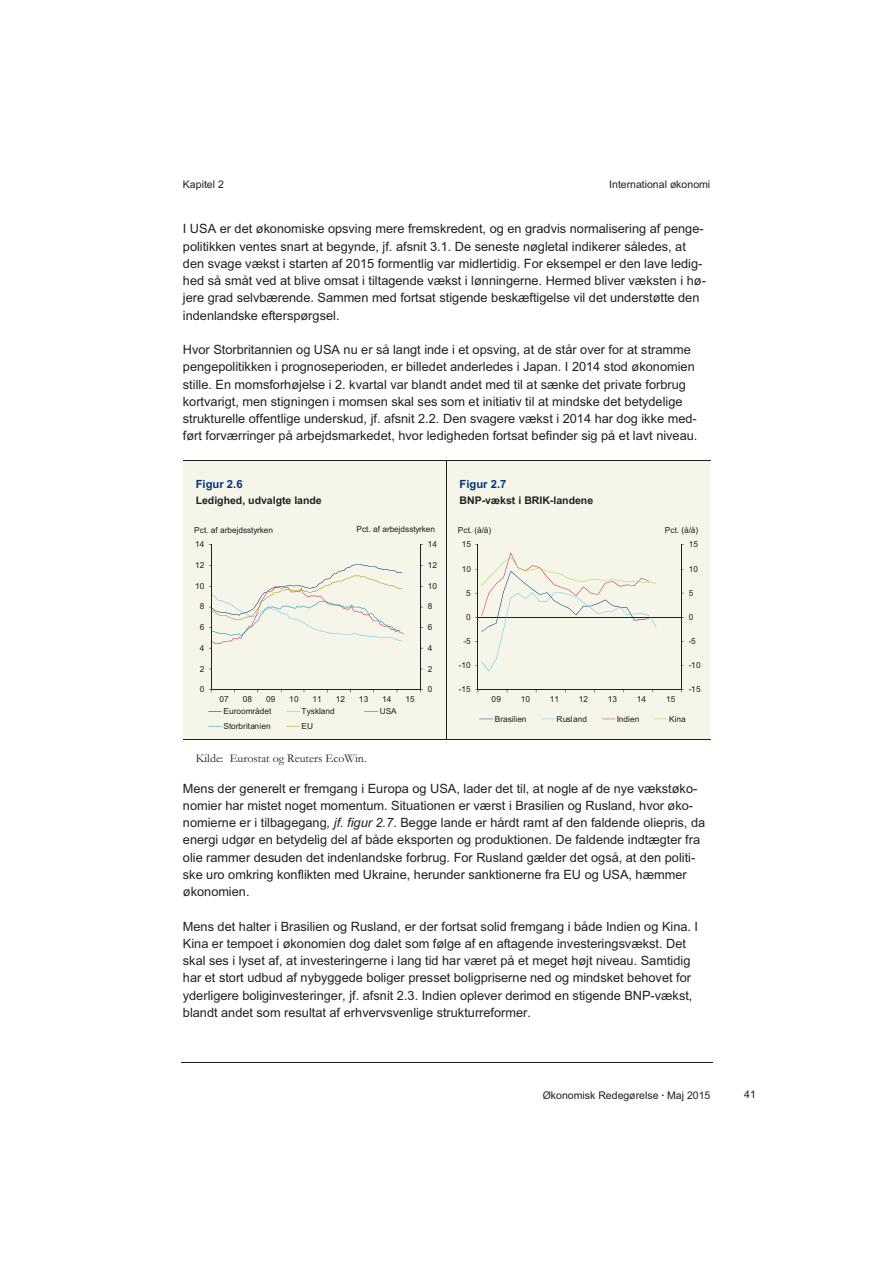
<style>
.page{position:relative;width:893px;height:1263px;background:#fff}
.page>*{position:absolute;margin:0;border:0;box-sizing:border-box;transform-origin:0 0}
.t1{font:12.75px/17.2px "Arial";color:#231f20}
.t2{font:12px "Garamond";color:#231f20}
.t3{font:700 11.25px "Arial";color:#00367b}
.t4{font:10.5px "Arial";color:#231f20}
.t5{font:700 10.5px "Arial";letter-spacing:-.005em;color:#231f20}
.t6{font:8.25px "Arial";letter-spacing:.005em;color:#231f20}
.s1{font-style:italic}
.s2{font-weight:700}
</style>
<div class="page">
<hr style="left:181px;top:1062px;width:531px;height:1px;background:#231f20">
<div style="left:183px;top:461px;width:263px;height:30px;background:#f6f5ea"></div>
<div style="left:183px;top:491px;width:263px;height:31px;background:#f6f5ea"></div>
<div style="left:183px;top:522px;width:263px;height:218px;background:#f6f5ea"></div>
<hr style="left:420px;top:545px;width:1px;height:145px;background:#231f20">
<hr style="left:211px;top:545px;width:1px;height:145px;background:#231f20">
<hr style="left:211px;top:689px;width:209px;height:1px;background:#231f20">
<svg style="left:209px;top:564px;width:195px;height:85px"></svg>
<svg style="left:208px;top:711px;width:14px;height:1px"></svg>
<svg style="left:286px;top:711px;width:14px;height:1px"></svg>
<svg style="left:364px;top:711px;width:14px;height:1px"></svg>
<svg style="left:208px;top:726px;width:14px;height:1px"></svg>
<svg style="left:286px;top:726px;width:14px;height:1px"></svg>
<div style="left:447px;top:461px;width:263px;height:279px;background:#f6f5ea"></div>
<hr style="left:681px;top:545px;width:1px;height:145px;background:#231f20">
<hr style="left:478px;top:617px;width:203px;height:1px;background:#231f20">
<hr style="left:478px;top:545px;width:1px;height:145px;background:#231f20">
<hr style="left:478px;top:690px;width:203px;height:1px;background:#231f20">
<svg style="left:475px;top:553px;width:181px;height:118px"></svg>
<svg style="left:479px;top:719px;width:14px;height:1px"></svg>
<svg style="left:541px;top:719px;width:14px;height:1px"></svg>
<svg style="left:602px;top:719px;width:13px;height:1px"></svg>
<svg style="left:654px;top:719px;width:14px;height:1px"></svg>
<hr style="left:183px;top:461px;width:527px;height:1px;background:#231f20">
<hr style="left:446px;top:461px;width:1px;height:279px;background:#231f20">
<hr style="left:183px;top:740px;width:527px;height:1px;background:#231f20">
<p class="t4" style="left:183px;top:180px;width:42px">Kapitel 2</p>
<p class="t4" style="left:609px;top:180px;width:102px">International økonomi</p>
<p class="t1" style="left:183px;top:222px;width:524px">I USA er det økonomiske opsving mere fremskredent, og en gradvis normalisering af penge&shy;politikken ventes snart at begynde, jf. afsnit 3.1. De seneste nøgletal indikerer således, at den svage vækst i starten af 2015 formentlig var midlertidig. For eksempel er den lave ledig&shy;hed så småt ved at blive omsat i tiltagende vækst i lønningerne. Hermed bliver væksten i hø&shy;jere grad selvbærende. Sammen med fortsat stigende beskæftigelse vil det understøtte den indenlandske efterspørgsel.</p>
<p class="t1" style="left:183px;top:342px;width:516px">Hvor Storbritannien og USA nu er så langt inde i et opsving, at de står over for at stramme pengepolitikken i prognoseperioden, er billedet anderledes i Japan. I 2014 stod økonomien stille. En momsforhøjelse i 2. kvartal var blandt andet med til at sænke det private forbrug kortvarigt, men stigningen i momsen skal ses som et initiativ til at mindske det betydelige strukturelle offentlige underskud, jf. afsnit 2.2. Den svagere vækst i 2014 har dog ikke med&shy;ført forværringer på arbejdsmarkedet, hvor ledigheden fortsat befinder sig på et lavt niveau.</p>
<p class="t3" style="left:196px;top:480px;width:48px">Figur 2.6</p>
<p class="t5" style="left:196px;top:497px;width:128px">Ledighed, udvalgte lande</p>
<p class="t3" style="left:459px;top:480px;width:48px">Figur 2.7</p>
<p class="t5" style="left:459px;top:497px;width:135px">BNP-vækst i BRIK-landene</p>
<p class="t6" style="left:194px;top:527px;width:80px">Pct. af arbejdsstyrken</p>
<p class="t6" style="left:356px;top:526px;width:80px">Pct. af arbejdsstyrken</p>
<p class="t6" style="left:195px;top:541px;width:11px">14</p>
<p class="t6" style="left:428px;top:541px;width:11px">14</p>
<p class="t6" style="left:195px;top:562px;width:11px">12</p>
<p class="t6" style="left:428px;top:562px;width:11px">12</p>
<p class="t6" style="left:195px;top:583px;width:11px">10</p>
<p class="t6" style="left:428px;top:583px;width:11px">10</p>
<p class="t6" style="left:200px;top:604px;width:6px">8</p>
<p class="t6" style="left:428px;top:604px;width:6px">8</p>
<p class="t6" style="left:200px;top:624px;width:6px">6</p>
<p class="t6" style="left:428px;top:624px;width:6px">6</p>
<p class="t6" style="left:200px;top:645px;width:6px">4</p>
<p class="t6" style="left:428px;top:645px;width:6px">4</p>
<p class="t6" style="left:200px;top:666px;width:6px">2</p>
<p class="t6" style="left:428px;top:666px;width:6px">2</p>
<p class="t6" style="left:200px;top:686px;width:6px">0</p>
<p class="t6" style="left:428px;top:686px;width:6px">0</p>
<p class="t6" style="left:220px;top:696px;width:11px">07</p>
<p class="t6" style="left:243px;top:696px;width:11px">08</p>
<p class="t6" style="left:266px;top:696px;width:11px">09</p>
<p class="t6" style="left:289px;top:696px;width:11px">10</p>
<p class="t6" style="left:312px;top:696px;width:11px">11</p>
<p class="t6" style="left:336px;top:696px;width:11px">12</p>
<p class="t6" style="left:359px;top:696px;width:11px">13</p>
<p class="t6" style="left:382px;top:696px;width:11px">14</p>
<p class="t6" style="left:405px;top:696px;width:11px">15</p>
<p class="t6" style="left:223px;top:708px;width:49px">Euroområdet</p>
<p class="t6" style="left:302px;top:708px;width:35px">Tyskland</p>
<p class="t6" style="left:380px;top:708px;width:18px">USA</p>
<p class="t6" style="left:223px;top:723px;width:49px">Storbritanien</p>
<p class="t6" style="left:302px;top:723px;width:13px">EU</p>
<p class="t6" style="left:458px;top:527px;width:35px">Pct. (å/å)</p>
<p class="t6" style="left:665px;top:527px;width:35px">Pct. (å/å)</p>
<p class="t6" style="left:462px;top:542px;width:11px">15</p>
<p class="t6" style="left:689px;top:542px;width:11px">15</p>
<p class="t6" style="left:462px;top:566px;width:11px">10</p>
<p class="t6" style="left:689px;top:566px;width:11px">10</p>
<p class="t6" style="left:466px;top:590px;width:6px">5</p>
<p class="t6" style="left:689px;top:590px;width:6px">5</p>
<p class="t6" style="left:466px;top:614px;width:6px">0</p>
<p class="t6" style="left:689px;top:614px;width:6px">0</p>
<p class="t6" style="left:463px;top:638px;width:9px">-5</p>
<p class="t6" style="left:689px;top:638px;width:9px">-5</p>
<p class="t6" style="left:459px;top:662px;width:13px">-10</p>
<p class="t6" style="left:689px;top:662px;width:13px">-10</p>
<p class="t6" style="left:459px;top:687px;width:13px">-15</p>
<p class="t6" style="left:689px;top:687px;width:13px">-15</p>
<p class="t6" style="left:492px;top:696px;width:11px">09</p>
<p class="t6" style="left:521px;top:696px;width:11px">10</p>
<p class="t6" style="left:550px;top:696px;width:11px">11</p>
<p class="t6" style="left:579px;top:696px;width:11px">12</p>
<p class="t6" style="left:608px;top:696px;width:11px">13</p>
<p class="t6" style="left:637px;top:696px;width:11px">14</p>
<p class="t6" style="left:666px;top:696px;width:11px">15</p>
<p class="t6" style="left:495px;top:716px;width:33px">Brasilien</p>
<p class="t6" style="left:556px;top:716px;width:32px">Rusland</p>
<p class="t6" style="left:617px;top:716px;width:24px">Indien</p>
<p class="t6" style="left:669px;top:716px;width:18px">Kina</p>
<p class="t2" style="left:196px;top:754px;width:172px">Kilde: Eurostat og Reuters EcoWin.</p>
<p class="t1" style="left:183px;top:781px;width:524px">Mens der generelt er fremgang i Europa og USA, lader det til, at nogle af de nye vækstøko&shy;nomier har mistet noget momentum. Situationen er værst i Brasilien og Rusland, hvor øko&shy;nomierne er i tilbagegang<span class="s1">, jf. figur 2.7</span>. Begge lande er hårdt ramt af den faldende oliepris, da energi udgør en betydelig del af både eksporten og produktionen. De faldende indtægter fra olie rammer desuden det indenlandske forbrug. For Rusland gælder det også, at den politi&shy;ske uro omkring konflikten med Ukraine, herunder sanktionerne fra EU og USA, hæmmer økonomien.</p>
<p class="t1" style="left:183px;top:919px;width:517px">Mens det halter i Brasilien og Rusland, er der fortsat solid fremgang i både Indien og Kina. I Kina er tempoet i økonomien dog dalet som følge af en aftagende investeringsvækst. Det skal ses i lyset af, at investeringerne i lang tid har været på et meget højt niveau. Samtidig har et stort udbud af nybyggede boliger presset boligpriserne ned og mindsket behovet for yderligere boliginvesteringer, jf. afsnit 2.3. Indien oplever derimod en stigende BNP-vækst, blandt andet som resultat af erhvervsvenlige strukturreformer.</p>
<p class="t4" style="left:543px;top:1091px;width:169px">Økonomisk Redegørelse <span class="s2">·</span> Maj 2015</p>
<p class="t4" style="left:744px;top:1091px;width:13px">41</p>
</div>
